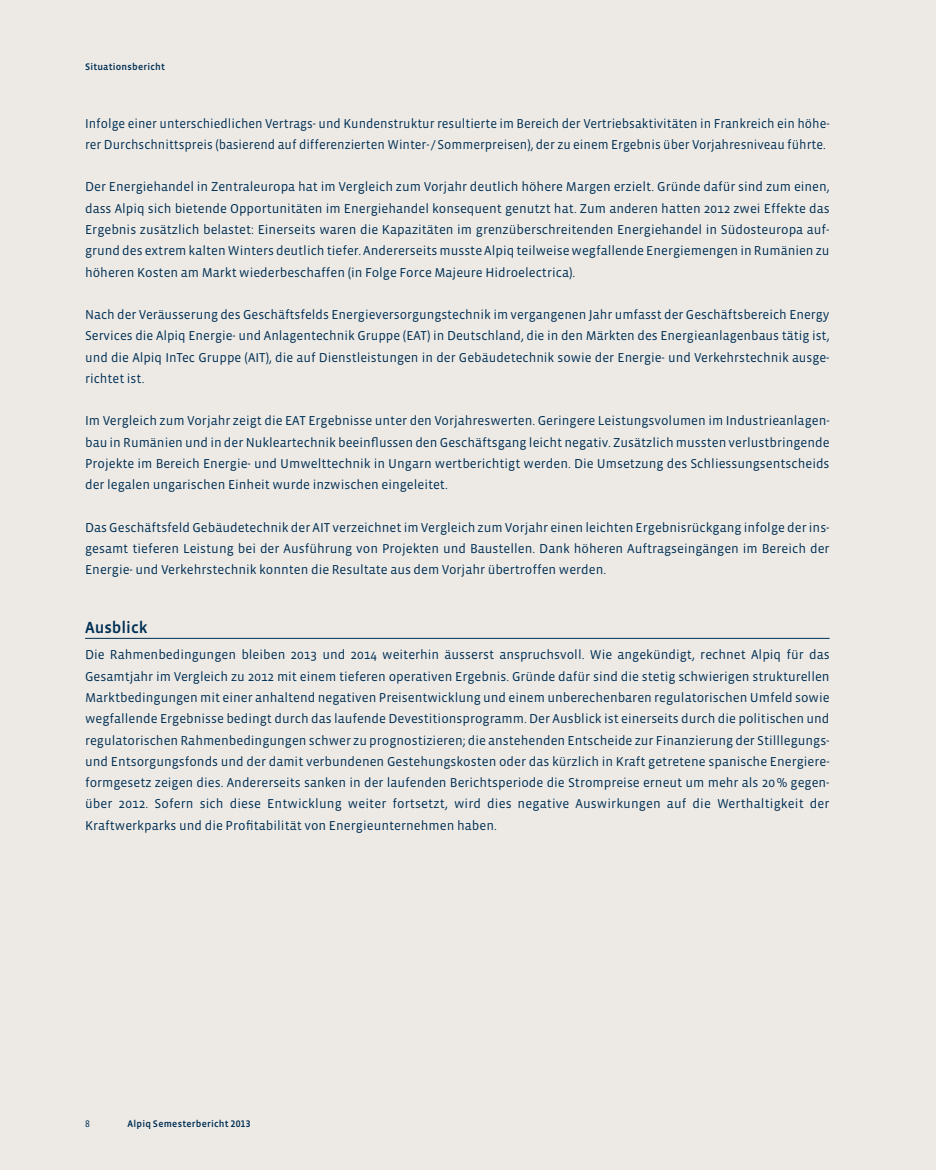
<style>
.page{position:relative;width:936px;height:1170px;background:#fff}
.page>*{position:absolute;margin:0;border:0;box-sizing:border-box;transform-origin:0 0}
.t1{font:500 16.5px "Vista Sans OTCE";color:#002f53}
.t2{font:13.2px/21.3px "Vista Sans OTCE";color:#002f53;text-align:justify}
.t3{font:500 9.75px "Vista Sans OTCE";letter-spacing:.02em;color:#002f53}
.t4{font:9.75px "Vista Sans OTCE";color:#002f53}
</style>
<div class="page">
<hr style="left:935px;top:0;width:1px;height:1169px;background:#edeae6">
<div style="left:0;top:0;width:935px;height:1169px;background:#edeae6"></div>
<hr style="left:85px;top:638px;width:744px;height:1px;background:#002f53">
<p class="t3" style="left:85px;top:62px;width:81px">Situationsbericht</p>
<p class="t2" style="left:85px;top:113px;width:746px">Infolge einer unterschiedlichen Vertrags- und Kundenstruktur resultierte im Bereich der Vertriebsaktivitäten in Frankreich ein höhe&shy;rer Durchschnittspreis (basierend auf differenzierten Winter- /Sommerpreisen), der zu einem Ergebnis über Vorjahresniveau führte.</p>
<p class="t2" style="left:85px;top:177px;width:746px">Der Energiehandel in Zentraleuropa hat im Vergleich zum Vorjahr deutlich höhere Margen erzielt. Gründe dafür sind zum einen, dass Alpiq sich bietende Opportunitäten im Energiehandel konsequent genutzt hat. Zum anderen hatten 2012 zwei Effekte das Ergebnis zusätzlich belastet: Einerseits waren die Kapazitäten im grenzüberschreitenden Energiehandel in Südosteuropa auf&shy;grund des extrem kalten Winters deutlich tiefer. Andererseits musste Alpiq teilweise wegfallende Energiemengen in Rumänien zu höheren Kosten am Markt wiederbeschaffen (in Folge Force Majeure Hidroelectrica).</p>
<p class="t2" style="left:85px;top:304px;width:746px">Nach der Veräusserung des Geschäftsfelds Energieversorgungstechnik im vergangenen Jahr umfasst der Geschäftsbereich Energy Services die Alpiq Energie- und Anlagentechnik Gruppe (EAT) in Deutschland, die in den Märkten des Energieanlagenbaus tätig ist, und die Alpiq InTec Gruppe (AIT), die auf Dienstleistungen in der Gebäudetechnik sowie der Energie- und Verkehrstechnik ausge&shy;richtet ist.</p>
<p class="t2" style="left:85px;top:410px;width:746px">Im Vergleich zum Vorjahr zeigt die EAT Ergebnisse unter den Vorjahreswerten. Geringere Leistungsvolumen im Industrieanlagen&shy;bau in Rumänien und in der Nukleartechnik beeinflussen den Geschäftsgang leicht negativ. Zusätzlich mussten verlustbringende Projekte im Bereich Energie- und Umwelttechnik in Ungarn wertberichtigt werden. Die Umsetzung des Schliessungsentscheids der legalen ungarischen Einheit wurde inzwischen eingeleitet.</p>
<p class="t2" style="left:85px;top:517px;width:746px">Das Geschäftsfeld Gebäudetechnik der AIT verzeichnet im Vergleich zum Vorjahr einen leichten Ergebnisrückgang infolge der ins&shy;gesamt tieferen Leistung bei der Ausführung von Projekten und Baustellen. Dank höheren Auftragseingängen im Bereich der Energie- und Verkehrstechnik konnten die Resultate aus dem Vorjahr übertroffen werden.</p>
<p class="t1" style="left:85px;top:618px;width:64px">Ausblick</p>
<p class="t2" style="left:85px;top:644px;width:746px">Die Rahmenbedingungen bleiben 2013 und 2014 weiterhin äusserst anspruchsvoll. Wie angekündigt, rechnet Alpiq für das Gesamtjahr im Vergleich zu 2012 mit einem tieferen operativen Ergebnis. Gründe dafür sind die stetig schwierigen strukturellen Marktbedingungen mit einer anhaltend negativen Preisentwicklung und einem unberechenbaren regulatorischen Umfeld sowie wegfallende Ergebnisse bedingt durch das laufende Devestitionsprogramm. Der Ausblick ist einerseits durch die politischen und regulatorischen Rahmenbedingungen schwer zu prognostizieren; die anstehenden Entscheide zur Finanzierung der Stilllegungs&shy;und Entsorgungsfonds und der damit verbundenen Gestehungskosten oder das kürzlich in Kraft getretene spanische Energiere&shy;formgesetz zeigen dies. Andererseits sanken in der laufenden Berichtsperiode die Strompreise erneut um mehr als 20% gegen&shy;über 2012. Sofern sich diese Entwicklung weiter fortsetzt, wird dies negative Auswirkungen auf die Werthaltigkeit der Kraftwerkparks und die Profitabilität von Energieunternehmen haben.</p>
<p class="t4" style="left:85px;top:1118px;width:6px">8</p>
<p class="t3" style="left:128px;top:1118px;width:124px">Alpiq Semesterbericht 2013</p>
</div>
